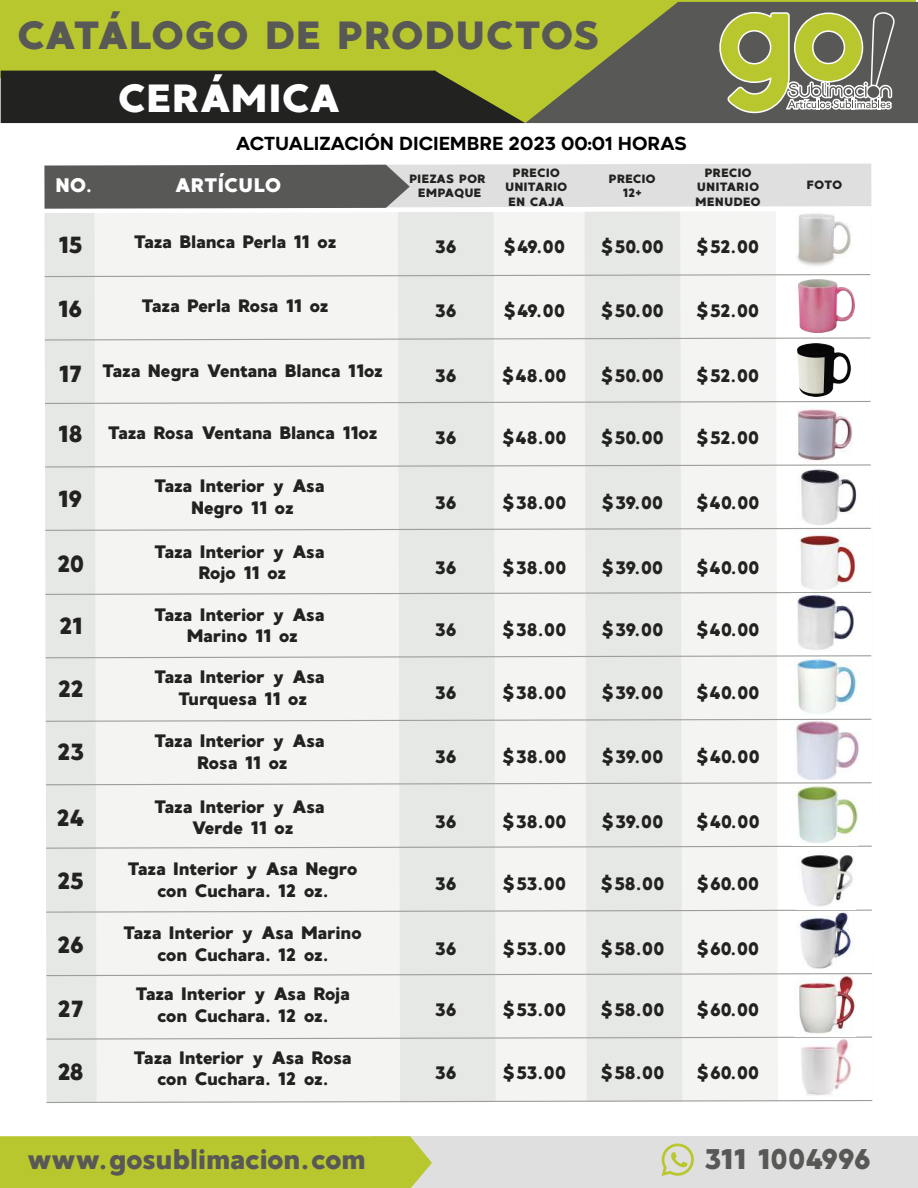
<style>
.page{position:relative;width:918px;height:1188px;background:#fff}
.page>*{position:absolute;margin:0;border:0;box-sizing:border-box;transform-origin:0 0}
.t1{font:39.3px "MADE Good Time Grotesk";letter-spacing:-.07em;color:#585857}
.t2{font:39.3px "MADE Good Time Grotesk";letter-spacing:-.05em;color:#fff}
.t3{font:28.35px "MADE Good Time Grotesk";letter-spacing:-.08em;color:#585857}
.t4{font:23.25px "MADE Good Time Grotesk";letter-spacing:-.07em;color:#222221}
.t5{font:19.65px "MADE Good Time Grotesk";letter-spacing:-.05em;color:#fff}
.t6{font:18px/21.6px "MADE Good Time Grotesk";letter-spacing:-.09em;color:#222221;text-align:center}
.t7{font:700 18px "Aftika";color:#000}
.t8{font:12px/14.4px "MADE Good Time Grotesk";letter-spacing:-.05em;color:#222221;text-align:center}
</style>
<div class="page">
<div style="left:0;top:0;width:915px;height:77px;background:#b9c72e"></div>
<div style="left:372px;top:1136px;width:546px;height:52px;background:#dfdfdf"></div>
<div style="left:0;top:1136px;width:432px;height:52px;background:#b9c72e"></div>
<svg style="left:525px;top:2px;width:393px;height:121px;fill:#585857"></svg>
<svg style="left:719px;top:12px;width:176px;height:101px"></svg>
<svg style="left:1px;top:71px;width:524px;height:52px;background:#2e2f22"></svg>
<svg style="left:662px;top:1143px;width:32px;height:33px"></svg>
<svg style="left:44px;top:164px;width:827px;height:45px;background:#a9a9a8"></svg>
<div style="left:97px;top:211px;width:679px;height:889px;background:#f4f5f3"></div>
<div style="left:45px;top:213px;width:52px;height:890px;background:#e6e8e5"></div>
<div style="left:585px;top:212px;width:97px;height:888px;background:#e6e8e5"></div>
<svg style="left:776px;top:274px;width:97px;height:827px"></svg>
<div style="left:398px;top:212px;width:98px;height:888px;background:#e6e8e5"></div>
<svg style="left:45px;top:528px;width:826px;height:3px"></svg>
<svg style="left:45px;top:464px;width:826px;height:3px"></svg>
<svg style="left:45px;top:401px;width:826px;height:3px"></svg>
<svg style="left:45px;top:337px;width:825px;height:4px"></svg>
<svg style="left:45px;top:274px;width:825px;height:3px"></svg>
<svg style="left:46px;top:846px;width:826px;height:3px"></svg>
<svg style="left:46px;top:782px;width:826px;height:3px"></svg>
<svg style="left:46px;top:719px;width:825px;height:3px"></svg>
<svg style="left:46px;top:655px;width:825px;height:3px"></svg>
<svg style="left:45px;top:592px;width:826px;height:3px"></svg>
<svg style="left:47px;top:1100px;width:825px;height:3px"></svg>
<svg style="left:47px;top:1037px;width:825px;height:3px"></svg>
<svg style="left:46px;top:973px;width:826px;height:3px"></svg>
<svg style="left:46px;top:910px;width:826px;height:3px"></svg>
<img style="left:797px;top:213px;width:54px;height:53px">
<img style="left:799px;top:279px;width:56px;height:54px">
<img style="left:797px;top:343px;width:54px;height:53px">
<img style="left:797px;top:407px;width:55px;height:56px">
<img style="left:797px;top:468px;width:60px;height:57px">
<img style="left:795px;top:531px;width:60px;height:59px">
<img style="left:791px;top:593px;width:64px;height:61px">
<img style="left:794px;top:659px;width:62px;height:57px">
<img style="left:794px;top:720px;width:66px;height:61px">
<img style="left:793px;top:785px;width:65px;height:60px">
<img style="left:797px;top:851px;width:58px;height:120px">
<img style="left:795px;top:976px;width:61px;height:60px">
<img style="left:795px;top:1038px;width:58px;height:61px">
<h1 class="t1" style="left:16px;top:10px;width:586px">CATÁLOGO DE PRODUCTOS</h1>
<h1 class="t2" style="left:116px;top:73px;width:228px">CERÁMICA</h1>
<p class="t7" style="left:236px;top:132px;width:452px">ACTUALIZACIÓN DICIEMBRE 2023 00:01 HORAS</p>
<p class="t5" style="left:55px;top:173px;width:38px">NO.</p>
<p class="t5" style="left:174px;top:173px;width:109px">ARTÍCULO</p>
<p class="t8" style="left:409px;top:171px;width:79px">PIEZAS POR<br>EMPAQUE</p>
<p class="t8" style="left:505px;top:165px;width:64px">PRECIO<br>UNITARIO<br>EN CAJA</p>
<p class="t8" style="left:608px;top:171px;width:49px">PRECIO<br>12+</p>
<p class="t8" style="left:695px;top:165px;width:68px">PRECIO<br>UNITARIO<br>MENUDEO</p>
<p class="t8" style="left:807px;top:177px;width:38px">FOTO</p>
<p class="t4" style="left:58px;top:229px;width:27px">15</p>
<p class="t6" style="left:133px;top:231px;width:205px">Taza Blanca Perla 11 oz</p>
<p class="t6" style="left:434px;top:235px;width:25px">36</p>
<p class="t6" style="left:503px;top:235px;width:64px">$49.00</p>
<p class="t6" style="left:600px;top:235px;width:66px">$50.00</p>
<p class="t6" style="left:696px;top:235px;width:66px">$52.00</p>
<p class="t4" style="left:58px;top:294px;width:27px">16</p>
<p class="t6" style="left:141px;top:295px;width:190px">Taza Perla Rosa 11 oz</p>
<p class="t6" style="left:434px;top:300px;width:25px">36</p>
<p class="t6" style="left:503px;top:300px;width:64px">$49.00</p>
<p class="t6" style="left:600px;top:300px;width:66px">$50.00</p>
<p class="t6" style="left:696px;top:300px;width:66px">$52.00</p>
<p class="t4" style="left:58px;top:359px;width:26px">17</p>
<p class="t6" style="left:102px;top:360px;width:284px">Taza Negra Ventana Blanca 11oz</p>
<p class="t6" style="left:434px;top:365px;width:25px">36</p>
<p class="t6" style="left:501px;top:365px;width:67px">$48.00</p>
<p class="t6" style="left:600px;top:365px;width:66px">$50.00</p>
<p class="t6" style="left:696px;top:365px;width:66px">$52.00</p>
<p class="t4" style="left:58px;top:419px;width:27px">18</p>
<p class="t4" style="left:58px;top:484px;width:27px">19</p>
<p class="t6" style="left:107px;top:422px;width:272px">Taza Rosa Ventana Blanca 11oz</p>
<p class="t6" style="left:434px;top:427px;width:25px">36</p>
<p class="t6" style="left:501px;top:427px;width:67px">$48.00</p>
<p class="t6" style="left:600px;top:427px;width:66px">$50.00</p>
<p class="t6" style="left:696px;top:427px;width:66px">$52.00</p>
<p class="t6" style="left:153px;top:475px;width:173px">Taza Interior y Asa<br>Negro 11 oz</p>
<p class="t6" style="left:434px;top:492px;width:25px">36</p>
<p class="t6" style="left:501px;top:492px;width:67px">$38.00</p>
<p class="t6" style="left:601px;top:492px;width:65px">$39.00</p>
<p class="t6" style="left:695px;top:492px;width:66px">$40.00</p>
<p class="t4" style="left:56px;top:549px;width:30px">20</p>
<p class="t6" style="left:153px;top:541px;width:173px">Taza Interior y Asa<br>Rojo 11 oz</p>
<p class="t6" style="left:434px;top:557px;width:25px">36</p>
<p class="t6" style="left:501px;top:557px;width:67px">$38.00</p>
<p class="t6" style="left:601px;top:557px;width:65px">$39.00</p>
<p class="t6" style="left:695px;top:557px;width:66px">$40.00</p>
<p class="t4" style="left:58px;top:611px;width:26px">21</p>
<p class="t6" style="left:153px;top:604px;width:173px">Taza Interior y Asa<br>Marino 11 oz</p>
<p class="t6" style="left:434px;top:619px;width:25px">36</p>
<p class="t6" style="left:501px;top:619px;width:67px">$38.00</p>
<p class="t6" style="left:601px;top:619px;width:65px">$39.00</p>
<p class="t6" style="left:695px;top:619px;width:66px">$40.00</p>
<p class="t4" style="left:57px;top:674px;width:29px">22</p>
<p class="t6" style="left:153px;top:666px;width:173px">Taza Interior y Asa<br>Turquesa 11 oz</p>
<p class="t6" style="left:434px;top:682px;width:25px">36</p>
<p class="t6" style="left:502px;top:682px;width:67px">$38.00</p>
<p class="t6" style="left:601px;top:682px;width:65px">$39.00</p>
<p class="t6" style="left:695px;top:682px;width:66px">$40.00</p>
<p class="t4" style="left:56px;top:737px;width:30px">23</p>
<p class="t6" style="left:154px;top:730px;width:173px">Taza Interior y Asa<br>Rosa 11 oz</p>
<p class="t6" style="left:434px;top:745px;width:25px">36</p>
<p class="t6" style="left:502px;top:745px;width:67px">$38.00</p>
<p class="t6" style="left:601px;top:745px;width:65px">$39.00</p>
<p class="t6" style="left:695px;top:745px;width:66px">$40.00</p>
<p class="t4" style="left:56px;top:803px;width:31px">24</p>
<p class="t6" style="left:154px;top:796px;width:173px">Taza Interior y Asa<br>Verde 11 oz</p>
<p class="t6" style="left:434px;top:811px;width:25px">36</p>
<p class="t6" style="left:502px;top:811px;width:67px">$38.00</p>
<p class="t6" style="left:601px;top:811px;width:65px">$39.00</p>
<p class="t6" style="left:695px;top:811px;width:66px">$40.00</p>
<p class="t4" style="left:56px;top:866px;width:30px">25</p>
<p class="t6" style="left:127px;top:858px;width:233px">Taza Interior y Asa Negro con Cuchara. 12 oz.</p>
<p class="t6" style="left:434px;top:873px;width:25px">36</p>
<p class="t6" style="left:502px;top:873px;width:66px">$53.00</p>
<p class="t6" style="left:600px;top:873px;width:67px">$58.00</p>
<p class="t6" style="left:696px;top:873px;width:65px">$60.00</p>
<p class="t4" style="left:56px;top:930px;width:30px">26</p>
<p class="t6" style="left:123px;top:922px;width:242px">Taza Interior y Asa Marino con Cuchara. 12 oz.</p>
<p class="t6" style="left:434px;top:937px;width:25px">36</p>
<p class="t6" style="left:502px;top:937px;width:66px">$53.00</p>
<p class="t6" style="left:600px;top:937px;width:67px">$58.00</p>
<p class="t6" style="left:696px;top:937px;width:65px">$60.00</p>
<p class="t4" style="left:57px;top:994px;width:29px">27</p>
<p class="t6" style="left:135px;top:983px;width:217px">Taza Interior y Asa Roja con Cuchara. 12 oz.</p>
<p class="t6" style="left:434px;top:999px;width:25px">36</p>
<p class="t6" style="left:502px;top:999px;width:66px">$53.00</p>
<p class="t6" style="left:600px;top:999px;width:67px">$58.00</p>
<p class="t6" style="left:696px;top:999px;width:65px">$60.00</p>
<p class="t4" style="left:56px;top:1057px;width:30px">28</p>
<p class="t6" style="left:133px;top:1047px;width:221px">Taza Interior y Asa Rosa con Cuchara. 12 oz.</p>
<p class="t6" style="left:434px;top:1062px;width:25px">36</p>
<p class="t6" style="left:502px;top:1062px;width:66px">$53.00</p>
<p class="t6" style="left:600px;top:1062px;width:67px">$58.00</p>
<p class="t6" style="left:696px;top:1062px;width:65px">$60.00</p>
<h2 class="t3" style="left:26px;top:1141px;width:342px">www.gosublimacion.com</h2>
<h2 class="t3" style="left:703px;top:1141px;width:170px">311 1004996</h2>
</div>
